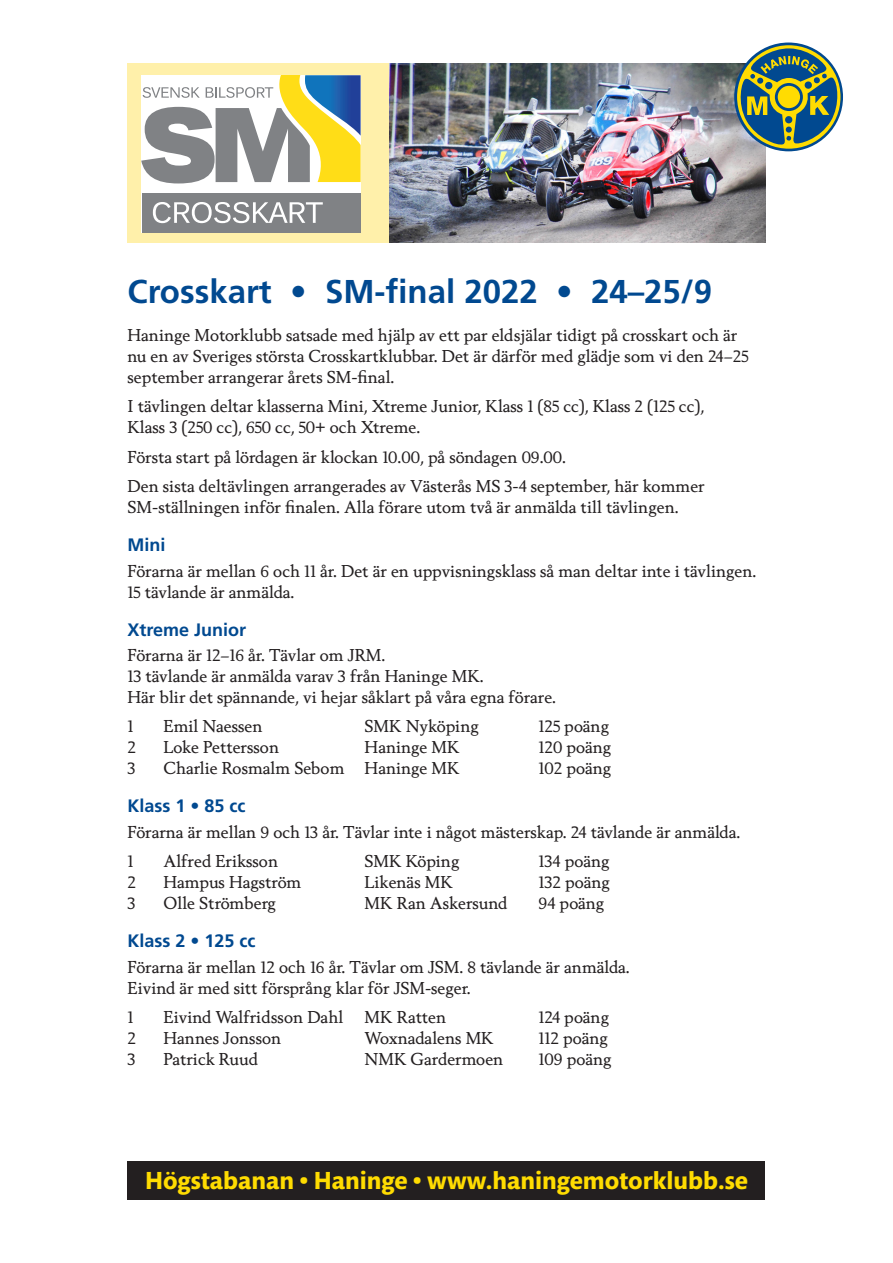
<style>
.page{position:relative;width:893px;height:1263px;background:#fff}
.page>*{position:absolute;margin:0;border:0;box-sizing:border-box;transform-origin:0 0}
.Mellis{font:700 33px "Frutiger";color:#014990}
.t1{font:700 25.2px "Mundo Sans";color:#ffdc01}
.Mellis-2{font:700 18px "Frutiger";color:#014990}
.Bröd{font:16.5px/21px "Berling Nova Text";color:#231f20}
</style>
<div class="page">
<div style="left:128px;top:64px;width:368px;height:179px;background:#fff0aa"></div>
<div style="left:128px;top:1161px;width:637px;height:38px;background:#231f20"></div>
<div style="left:141px;top:75px;width:220px;height:158px;background:#fff"></div>
<div style="left:142px;top:193px;width:219px;height:39px;background:#808285"></div>
<svg style="left:141px;top:75px;width:220px;height:108px"></svg>
<svg style="left:153px;top:202px;width:170px;height:21px"></svg>
<img style="left:390px;top:64px;width:375px;height:179px">
<svg style="left:734px;top:43px;width:109px;height:108px"></svg>
<svg style="left:736px;top:48px;width:105px;height:98px;background:#728d6c"></svg>
<div style="left:765px;top:82px;width:7px;height:7px;background:#014990;border-radius:50%"></div>
<p class="Mellis" style="left:128px;top:272px;width:586px">Crosskart • SM-final 2022 • 24–25/9</p>
<p class="Bröd" style="left:128px;top:324px;width:622px">Haninge Motorklubb satsade med hjälp av ett par eldsjälar tidigt på crosskart och är nu en av Sveriges största Crosskartklubbar. Det är därför med glädje som vi den 24–25 september arrangerar årets SM-final.</p>
<p class="Bröd" style="left:128px;top:395px;width:578px">I tävlingen deltar klasserna Mini, Xtreme Junior, Klass 1 (85 cc), Klass 2 (125 cc),<br>Klass 3 (250 cc), 650 cc, 50+ och Xtreme.</p>
<p class="Bröd" style="left:128px;top:446px;width:440px">Första start på lördagen är klockan 10.00, på söndagen 09.00.</p>
<p class="Bröd" style="left:128px;top:475px;width:579px">Den sista deltävlingen arrangerades av Västerås MS 3-4 september, här kommer<br>SM-ställningen inför finalen. Alla förare utom två är anmälda till tävlingen.</p>
<p class="Mellis-2" style="left:128px;top:535px;width:39px">Mini</p>
<p class="Bröd" style="left:128px;top:560px;width:630px">Förarna är mellan 6 och 11 år. Det är en uppvisningsklass så man deltar inte i tävlingen.<br>15 tävlande är anmälda.</p>
<p class="Mellis-2" style="left:128px;top:619px;width:120px">Xtreme Junior</p>
<p class="Bröd" style="left:128px;top:644px;width:430px">Förarna är 12–16 år. Tävlar om JRM.<br>13 tävlande är anmälda varav 3 från Haninge MK.<br>Här blir det spännande, vi hejar såklart på våra egna förare.</p>
<p class="Bröd" style="left:128px;top:715px;width:7px">1</p>
<p class="Bröd" style="left:164px;top:715px;width:100px">Emil Naessen</p>
<p class="Bröd" style="left:365px;top:715px;width:116px">SMK Nyköping</p>
<p class="Bröd" style="left:539px;top:715px;width:72px">125 poäng</p>
<p class="Bröd" style="left:128px;top:736px;width:10px">2</p>
<p class="Bröd" style="left:164px;top:736px;width:117px">Loke Pettersson</p>
<p class="Bröd" style="left:365px;top:736px;width:97px">Haninge MK</p>
<p class="Bröd" style="left:539px;top:736px;width:74px">120 poäng</p>
<p class="Bröd" style="left:128px;top:757px;width:9px">3</p>
<p class="Bröd" style="left:164px;top:757px;width:298px">Charlie Rosmalm Sebom Haninge MK</p>
<p class="Bröd" style="left:539px;top:757px;width:74px">102 poäng</p>
<p class="Mellis-2" style="left:128px;top:796px;width:120px">Klass 1 • 85 cc</p>
<p class="Bröd" style="left:128px;top:821px;width:614px">Förarna är mellan 9 och 13 år. Tävlar inte i något mästerskap. 24 tävlande är anmälda.</p>
<p class="Bröd" style="left:128px;top:850px;width:7px">1</p>
<p class="Bröd" style="left:164px;top:850px;width:116px">Alfred Eriksson</p>
<p class="Bröd" style="left:365px;top:850px;width:96px">SMK Köping</p>
<p class="Bröd" style="left:539px;top:850px;width:72px">134 poäng</p>
<p class="Bröd" style="left:128px;top:871px;width:10px">2</p>
<p class="Bröd" style="left:164px;top:871px;width:139px">Hampus Hagström</p>
<p class="Bröd" style="left:365px;top:871px;width:90px">Likenäs MK</p>
<p class="Bröd" style="left:539px;top:871px;width:73px">132 poäng</p>
<p class="Bröd" style="left:128px;top:892px;width:9px">3</p>
<p class="Bröd" style="left:164px;top:892px;width:114px">Olle Strömberg</p>
<p class="Bröd" style="left:365px;top:892px;width:144px">MK Ran Askersund</p>
<p class="Bröd" style="left:539px;top:892px;width:67px">94 poäng</p>
<p class="Mellis-2" style="left:128px;top:930px;width:130px">Klass 2 • 125 cc</p>
<p class="Bröd" style="left:128px;top:956px;width:504px">Förarna är mellan 12 och 16 år. Tävlar om JSM. 8 tävlande är anmälda.<br>Eivind är med sitt försprång klar för JSM-seger.</p>
<p class="Bröd" style="left:128px;top:1006px;width:7px">1</p>
<p class="Bröd" style="left:164px;top:1006px;width:181px">Eivind Walfridsson Dahl</p>
<p class="Bröd" style="left:365px;top:1006px;width:83px">MK Ratten</p>
<p class="Bröd" style="left:539px;top:1006px;width:72px">124 poäng</p>
<p class="Bröd" style="left:128px;top:1027px;width:10px">2</p>
<p class="Bröd" style="left:164px;top:1027px;width:119px">Hannes Jonsson</p>
<p class="Bröd" style="left:365px;top:1027px;width:131px">Woxnadalens MK</p>
<p class="Bröd" style="left:539px;top:1027px;width:71px">112 poäng</p>
<p class="Bröd" style="left:128px;top:1048px;width:9px">3</p>
<p class="Bröd" style="left:164px;top:1048px;width:96px">Patrick Ruud</p>
<p class="Bröd" style="left:365px;top:1048px;width:140px">NMK Gardermoen</p>
<p class="Bröd" style="left:539px;top:1048px;width:74px">109 poäng</p>
<p class="t1" style="left:145px;top:1166px;width:604px">Högstabanan • Haninge • www.haningemotorklubb.se</p>
</div>
